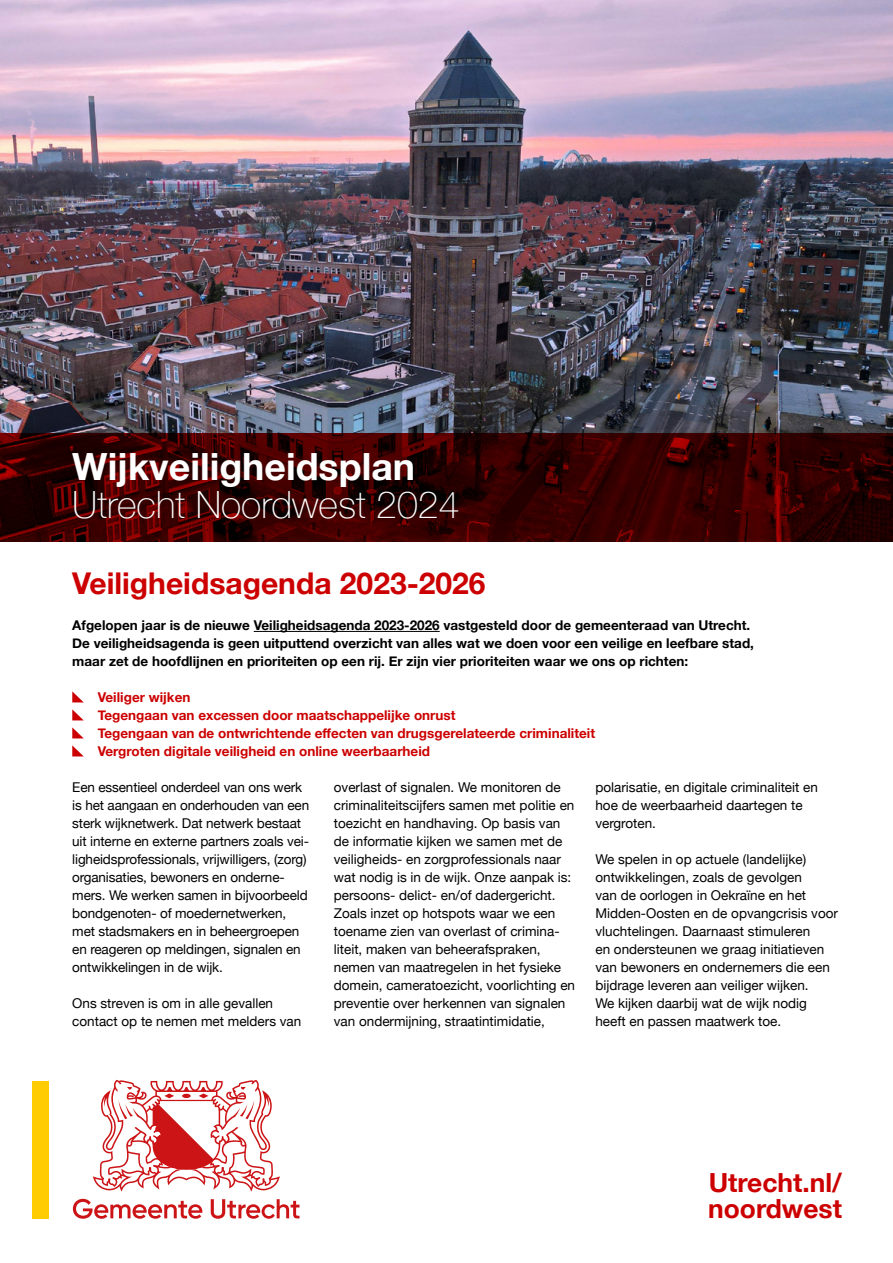
<style>
.page{position:relative;width:893px;height:1263px;background:#fff}
.page>*{position:absolute;margin:0;border:0;box-sizing:border-box;transform-origin:0 0}
.Titel__H1{font:100 37.5px "Helvetica Neue";color:#fff}
.Titel__H1-2{font:700 37.5px "Helvetica Neue";color:#fff}
.Koppen__H2{font:700 30px "Helvetica Neue";color:#c00}
.t1{font:700 26.4px/26.4px "Helvetica Neue";color:#c00}
.Bodytekst__P{font:13.5px/18px "Helvetica Neue";color:#000}
.Intro__P{font:700 13.5px/18px "Helvetica Neue";color:#000}
.Intro_bullet__P{font:700 13.5px "Helvetica Neue";color:#c00}
</style>
<div class="page">
<img style="left:0;top:0;width:893px;height:433px">
<svg style="left:0;top:433px;width:893px;height:108px;background:#360000"></svg>
<svg style="left:72px;top:691px;width:11px;height:11px"></svg>
<svg style="left:72px;top:709px;width:11px;height:11px"></svg>
<svg style="left:72px;top:727px;width:11px;height:11px"></svg>
<svg style="left:72px;top:745px;width:11px;height:11px"></svg>
<hr style="left:254px;top:631px;width:186px;height:1px;background:#000">
<div style="left:32px;top:1081px;width:17px;height:137px;background:#ffcc03"></div>
<svg style="left:93px;top:1080px;width:187px;height:111px"></svg>
<svg style="left:73px;top:1199px;width:129px;height:20px"></svg>
<svg style="left:211px;top:1199px;width:88px;height:20px"></svg>
<h1 class="Titel__H1-2" style="left:72px;top:437px;width:344px">Wijkveiligheidsplan</h1>
<h1 class="Titel__H1" style="left:72px;top:476px;width:389px">Utrecht Noordwest 2024</h1>
<h2 class="Koppen__H2" style="left:72px;top:560px;width:415px">Veiligheidsagenda 2023-2026</h2>
<p class="Intro__P" style="left:72px;top:617px;width:683px">Afgelopen jaar is de nieuwe Veiligheidsagenda 2023-2026 vastgesteld door de gemeenteraad van Utrecht.<br>De veiligheidsagenda is geen uitputtend overzicht van alles wat we doen voor een veilige en leefbare stad, maar zet de hoofdlijnen en prioriteiten op een rij. Er zijn vier prioriteiten waar we ons op richten:</p>
<p class="Intro_bullet__P" style="left:98px;top:687px;width:94px">Veiliger wijken</p>
<p class="Intro_bullet__P" style="left:98px;top:705px;width:359px">Tegengaan van excessen door maatschappelijke onrust</p>
<p class="Intro_bullet__P" style="left:98px;top:723px;width:499px">Tegengaan van de ontwrichtende effecten van drugsgerelateerde criminaliteit</p>
<p class="Intro_bullet__P" style="left:98px;top:741px;width:334px">Vergroten digitale veiligheid en online weerbaarheid</p>
<p class="Bodytekst__P" style="left:72px;top:779px;width:238px">Een essentieel onderdeel van ons werk is het aangaan en onderhouden van een sterk wijknetwerk. Dat netwerk bestaat uit interne en externe partners zoals vei&shy;ligheidsprofessionals, vrijwilligers, (zorg) organisaties, bewoners en onderne&shy;mers. We werken samen in bijvoorbeeld bondgenoten- of moedernetwerken, met stadsmakers en in beheergroepen en reageren op meldingen, signalen en ontwikkelingen in de wijk.</p>
<p class="Bodytekst__P" style="left:72px;top:995px;width:231px">Ons streven is om in alle gevallen contact op te nemen met melders van</p>
<p class="Bodytekst__P" style="left:334px;top:779px;width:243px">overlast of signalen. We monitoren de criminaliteitscijfers samen met politie en toezicht en handhaving. Op basis van de informatie kijken we samen met de veiligheids- en zorgprofessionals naar wat nodig is in de wijk. Onze aanpak is: persoons- delict- en/of dadergericht.<br>Zoals inzet op hotspots waar we een toename zien van overlast of crimina&shy;liteit, maken van beheerafspraken, nemen van maatregelen in het fysieke domein, cameratoezicht, voorlichting en preventie over herkennen van signalen van ondermijning, straatintimidatie,</p>
<p class="Bodytekst__P" style="left:595px;top:779px;width:224px">polarisatie, en digitale criminaliteit en hoe de weerbaarheid daartegen te vergroten.</p>
<p class="Bodytekst__P" style="left:595px;top:851px;width:244px">We spelen in op actuele (landelijke) ontwikkelingen, zoals de gevolgen<br>van de oorlogen in Oekraïne en het Midden-Oosten en de opvangcrisis voor vluchtelingen. Daarnaast stimuleren<br>en ondersteunen we graag initiatieven van bewoners en ondernemers die een bijdrage leveren aan veiliger wijken.<br>We kijken daarbij wat de wijk nodig heeft en passen maatwerk toe.</p>
<p class="t1" style="left:708px;top:1170px;width:135px">Utrecht.nl/ noordwest</p>
</div>
